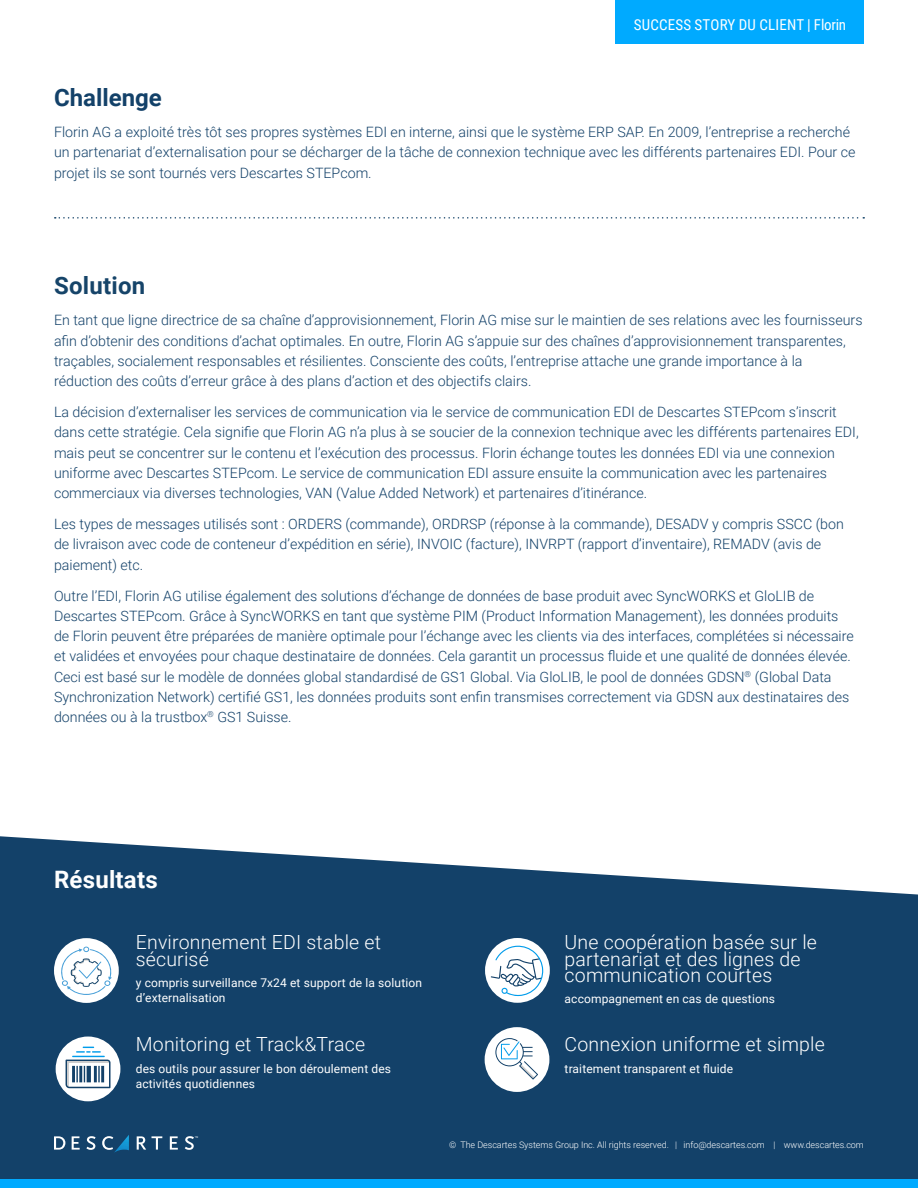
<style>
.page{position:relative;width:918px;height:1188px;background:#fff}
.page>*{position:absolute;margin:0;border:0;box-sizing:border-box;transform-origin:0 0}
.t1{font:700 24px "Roboto";color:#134169}
.t2{font:700 24px "Roboto";letter-spacing:.01em;color:#fff}
.t3{font:700 24px "Roboto";letter-spacing:.01em;color:#164469}
.t4{font:300 19.5px/16.5px "Roboto";letter-spacing:.01em;color:#fff}
.t5{font:15px "Roboto Condensed";letter-spacing:.015em;color:#fff}
.t6{font:300 14.25px/20.2px "Roboto";color:#134169}
.t7{font:12px/15px "Roboto";letter-spacing:.01em;color:#fff}
.t8{font:300 9px "Roboto";letter-spacing:-.005em;color:#fff}
</style>
<div class="page">
<svg style="left:0;top:836px;width:918px;height:343px;background:#285276"></svg>
<svg style="left:55px;top:217px;width:809px;height:2px"></svg>
<div style="left:0;top:1179px;width:918px;height:9px;background:#0af"></div>
<svg style="left:72px;top:1136px;width:8px;height:14px"></svg>
<svg style="left:86px;top:1136px;width:10px;height:14px"></svg>
<svg style="left:102px;top:1135px;width:27px;height:18px"></svg>
<svg style="left:54px;top:1136px;width:11px;height:14px"></svg>
<svg style="left:137px;top:1136px;width:9px;height:14px"></svg>
<svg style="left:152px;top:1136px;width:10px;height:14px"></svg>
<svg style="left:170px;top:1136px;width:8px;height:14px"></svg>
<svg style="left:185px;top:1136px;width:13px;height:14px"></svg>
<div style="left:616px;top:0;width:248px;height:43px;background:#0af"></div>
<div style="left:485px;top:938px;width:65px;height:65px;background:#fff;border-radius:50%"></div>
<div style="left:54px;top:938px;width:65px;height:65px;background:#fff;border-radius:50%"></div>
<div style="left:485px;top:1027px;width:64px;height:65px;background:#fff;border-radius:50%"></div>
<svg style="left:495px;top:1038px;width:43px;height:42px"></svg>
<svg style="left:61px;top:947px;width:51px;height:48px"></svg>
<div style="left:56px;top:1037px;width:64px;height:64px;background:#fff;border-radius:50%"></div>
<hr style="left:72px;top:1056px;width:33px;height:1px;background:#009ceb">
<svg style="left:76px;top:1047px;width:25px;height:6px"></svg>
<svg style="left:66px;top:1060px;width:45px;height:28px"></svg>
<svg style="left:491px;top:945px;width:53px;height:51px"></svg>
<p class="t5" style="left:634px;top:14px;width:214px">SUCCESS STORY DU CLIENT | Florin</p>
<h1 class="t1" style="left:54px;top:81px;width:109px">Challenge</h1>
<p class="t6" style="left:54px;top:121px;width:803px">Florin AG a exploité très tôt ses propres systèmes EDI en interne, ainsi que le système ERP SAP. En 2009, l’entreprise a recherché un partenariat d’externalisation pour se décharger de la tâche de connexion technique avec les différents partenaires EDI. Pour ce projet ils se sont tournés vers Descartes STEPcom.</p>
<h1 class="t3" style="left:54px;top:269px;width:93px">Solution</h1>
<p class="t6" style="left:54px;top:310px;width:810px">En tant que ligne directrice de sa chaîne d’approvisionnement, Florin AG mise sur le maintien de ses relations avec les fournisseurs afin d’obtenir des conditions d’achat optimales. En outre, Florin AG s’appuie sur des chaînes d’approvisionnement transparentes, traçables, socialement responsables et résilientes. Consciente des coûts, l’entreprise attache une grande importance à la réduction des coûts d’erreur grâce à des plans d’action et des objectifs clairs.</p>
<p class="t6" style="left:54px;top:401px;width:806px">La décision d’externaliser les services de communication via le service de communication EDI de Descartes STEPcom s’inscrit dans cette stratégie. Cela signifie que Florin AG n’a plus à se soucier de la connexion technique avec les différents partenaires EDI, mais peut se concentrer sur le contenu et l’exécution des processus. Florin échange toutes les données EDI via une connexion uniforme avec Descartes STEPcom. Le service de communication EDI assure ensuite la communication avec les partenaires commerciaux via diverses technologies, VAN (Value Added Network) et partenaires d’itinérance.</p>
<p class="t6" style="left:54px;top:513px;width:792px">Les types de messages utilisés sont : ORDERS (commande), ORDRSP (réponse à la commande), DESADV y compris SSCC (bon de livraison avec code de conteneur d’expédition en série), INVOIC (facture), INVRPT (rapport d’inventaire), REMADV (avis de paiement) etc.</p>
<p class="t6" style="left:54px;top:585px;width:802px">Outre l’EDI, Florin AG utilise également des solutions d’échange de données de base produit avec SyncWORKS et GloLIB de Descartes STEPcom. Grâce à SyncWORKS en tant que système PIM (Product Information Management), les données produits de Florin peuvent être préparées de manière optimale pour l’échange avec les clients via des interfaces, complétées si nécessaire et validées et envoyées pour chaque destinataire de données. Cela garantit un processus fluide et une qualité de données élevée.<br>Ceci est basé sur le modèle de données global standardisé de GS1 Global. Via GloLIB, le pool de données GDSN<sup>®</sup> (Global Data Synchronization Network) certifié GS1, les données produits sont enfin transmises correctement via GDSN aux destinataires des données ou à la trustbox<sup>®</sup> GS1 Suisse.</p>
<h1 class="t2" style="left:54px;top:862px;width:105px">Résultats</h1>
<h2 class="t4" style="left:136px;top:933px;width:247px">Environnement EDI stable et sécurisé</h2>
<p class="t7" style="left:136px;top:974px;width:288px">y compris surveillance 7x24 et support de la solution d’externalisation</p>
<h2 class="t4" style="left:136px;top:1036px;width:231px">Monitoring et Track&amp;Trace</h2>
<p class="t7" style="left:136px;top:1060px;width:257px">des outils pour assurer le bon déroulement des activités quotidiennes</p>
<h2 class="t4" style="left:565px;top:933px;width:254px">Une coopération basée sur le partenariat et des lignes de communication courtes</h2>
<p class="t7" style="left:565px;top:991px;width:212px">accompagnement en cas de questions</p>
<h2 class="t4" style="left:565px;top:1036px;width:262px">Connexion uniforme et simple</h2>
<p class="t7" style="left:565px;top:1060px;width:170px">traitement transparent et fluide</p>
<p class="t8" style="left:449px;top:1138px;width:416px">© The Descartes Systems Group Inc. All rights reserved. | info@descartes.com | www.descartes.com</p>
</div>
